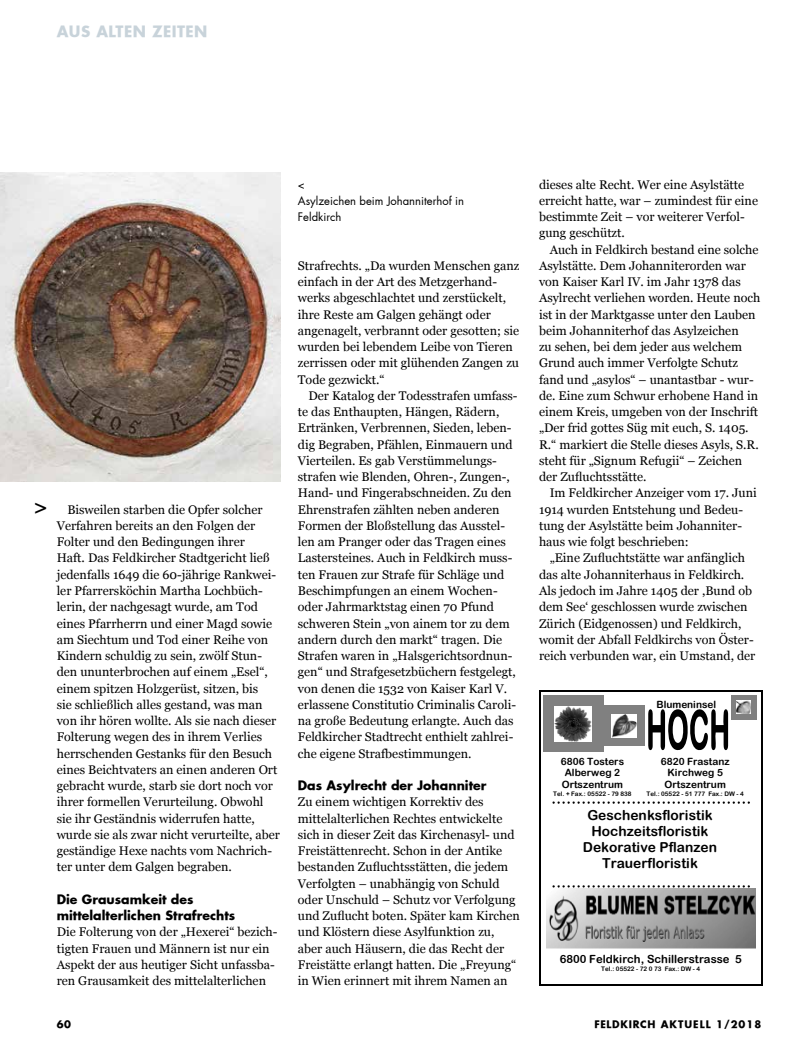
<style>
.page{position:relative;width:805px;height:1053px;background:#fff}
.page>*{position:absolute;margin:0;border:0;box-sizing:border-box;transform-origin:0 0}
.t1{font:22.5px "Futura";color:#000}
.t2{font:700 15px "Futura";letter-spacing:.03em;color:#c8d3da}
.t3{font:13.75px/16px "Arial Rounded MT Bold";color:#000;text-align:center}
.t4{font:12.5px/16.2px "Georgia";color:#000}
.t5{font:700 12.5px/16.2px "Futura";color:#000}
.t6{font:11.25px/16.2px "Futura";color:#000}
.t7{font:11.25px "Arial Rounded MT Bold";color:#000}
.t8{font:10px/11.5px "Arial Rounded MT Bold";color:#000}
.t9{font:700 10px "Futura";letter-spacing:.085em;color:#000}
.t10{font:6.25px "Arial Rounded MT Bold";letter-spacing:.005em;color:#000}
</style>
<div class="page">
<img style="left:0;top:172px;width:280px;height:309px">
<div style="left:543px;top:695px;width:60px;height:56px;background:#808080"></div>
<img style="left:554px;top:706px;width:37px;height:35px">
<div style="left:603px;top:705px;width:41px;height:41px;background:#808080"></div>
<img style="left:611px;top:714px;width:25px;height:23px">
<div style="left:730px;top:695px;width:26px;height:24px;background:#808080"></div>
<img style="left:736px;top:700px;width:14px;height:13px">
<svg style="left:648px;top:709px;width:80px;height:42px"></svg>
<hr style="left:539px;top:690px;width:1px;height:295px;background:#000">
<hr style="left:761px;top:690px;width:1px;height:295px;background:#000">
<hr style="left:539px;top:690px;width:223px;height:1px;background:#000">
<hr style="left:539px;top:984px;width:223px;height:1px;background:#000">
<svg style="left:552px;top:801px;width:197px;height:2px"></svg>
<svg style="left:552px;top:885px;width:197px;height:3px"></svg>
<img style="left:546px;top:888px;width:209px;height:60px">
<p class="t2" style="left:57px;top:21px;width:152px">AUS ALTEN ZEITEN</p>
<h1 class="t1" style="left:34px;top:491px;width:15px">&gt;</h1>
<p class="t4" style="left:57px;top:501px;width:225px;text-indent:11px">Bisweilen starben die Opfer solcher Verfahren bereits an den Folgen der Folter und den Bedingungen ihrer<br>Haft. Das Feldkircher Stadtgericht ließ jedenfalls 1649 die 60-jährige Rankwei&shy;ler Pfarrersköchin Martha Lochbüch&shy;lerin, der nachgesagt wurde, am Tod eines Pfarrherrn und einer Magd sowie am Siechtum und Tod einer Reihe von Kindern schuldig zu sein, zwölf Stun&shy;den ununterbrochen auf einem „Esel“, einem spitzen Holzgerüst, sitzen, bis<br>sie schließlich alles gestand, was man von ihr hören wollte. Als sie nach dieser Folterung wegen des in ihrem Verlies herrschenden Gestanks für den Besuch eines Beichtvaters an einen anderen Ort gebracht wurde, starb sie dort noch vor ihrer formellen Verurteilung. Obwohl sie ihr Geständnis widerrufen hatte, wurde sie als zwar nicht verurteilte, aber geständige Hexe nachts vom Nachrich&shy;ter unter dem Galgen begraben.</p>
<p class="t5" style="left:57px;top:890px;width:180px">Die Grausamkeit des mittelalterlichen Strafrechts</p>
<p class="t4" style="left:57px;top:924px;width:222px">Die Folterung von der „Hexerei“ bezich&shy;tigten Frauen und Männern ist nur ein Aspekt der aus heutiger Sicht unfassba&shy;ren Grausamkeit des mittelalterlichen</p>
<p class="t6" style="left:298px;top:176px;width:168px">&lt;<br>Asylzeichen beim Johanniterhof in<br>Feldkirch</p>
<p class="t4" style="left:298px;top:257px;width:223px">Strafrechts. „Da wurden Menschen ganz einfach in der Art des Metzgerhand&shy;werks abgeschlachtet und zerstückelt, ihre Reste am Galgen gehängt oder angenagelt, verbrannt oder gesotten; sie wurden bei lebendem Leibe von Tieren zerrissen oder mit glühenden Zangen zu Tode gezwickt.“</p>
<p class="t4" style="left:298px;top:387px;width:221px;text-indent:11px">Der Katalog der Todesstrafen umfass&shy;te das Enthaupten, Hängen, Rädern, Ertränken, Verbrennen, Sieden, leben&shy;dig Begraben, Pfählen, Einmauern und Vierteilen. Es gab Verstümmelungs&shy;strafen wie Blenden, Ohren-, Zungen-, Hand- und Fingerabschneiden. Zu den Ehrenstrafen zählten neben anderen Formen der Bloßstellung das Ausstel&shy;len am Pranger oder das Tragen eines Lastersteines. Auch in Feldkirch muss&shy;ten Frauen zur Strafe für Schläge und Beschimpfungen an einem Wochen&shy;oder Jahrmarktstag einen 70 Pfund schweren Stein „von ainem tor zu dem andern durch den markt“ tragen. Die Strafen waren in „Halsgerichtsordnun&shy;gen“ und Strafgesetzbüchern festgelegt, von denen die 1532 von Kaiser Karl V. erlassene Constitutio Criminalis Caroli&shy;na große Bedeutung erlangte. Auch das Feldkircher Stadtrecht enthielt zahlrei&shy;che eigene Strafbestimmungen.</p>
<p class="t5" style="left:298px;top:777px;width:190px">Das Asylrecht der Johanniter</p>
<p class="t4" style="left:298px;top:794px;width:223px">Zu einem wichtigen Korrektiv des mittelalterlichen Rechtes entwickelte sich in dieser Zeit das Kirchenasyl- und Freistättenrecht. Schon in der Antike bestanden Zufluchtsstätten, die jedem Verfolgten – unabhängig von Schuld oder Unschuld – Schutz vor Verfolgung und Zuflucht boten. Später kam Kirchen und Klöstern diese Asylfunktion zu, aber auch Häusern, die das Recht der Freistätte erlangt hatten. Die „Freyung“ in Wien erinnert mit ihrem Namen an</p>
<p class="t4" style="left:539px;top:176px;width:220px">dieses alte Recht. Wer eine Asylstätte erreicht hatte, war – zumindest für eine bestimmte Zeit – vor weiterer Verfol&shy;gung geschützt.</p>
<p class="t4" style="left:539px;top:241px;width:223px;text-indent:11px">Auch in Feldkirch bestand eine solche Asylstätte. Dem Johanniterorden war von Kaiser Karl IV. im Jahr 1378 das Asylrecht verliehen worden. Heute noch ist in der Marktgasse unter den Lauben beim Johanniterhof das Asylzeichen<br>zu sehen, bei dem jeder aus welchem Grund auch immer Verfolgte Schutz fand und „asylos“ – unantastbar - wur&shy;de. Eine zum Schwur erhobene Hand in einem Kreis, umgeben von der Inschrift „Der frid gottes Süg mit euch, S. 1405.<br>R.“ markiert die Stelle dieses Asyls, S.R. steht für „Signum Refugii“ – Zeichen der Zufluchtsstätte.</p>
<p class="t4" style="left:539px;top:485px;width:219px;text-indent:11px">Im Feldkircher Anzeiger vom 17. Juni 1914 wurden Entstehung und Bedeu&shy;tung der Asylstätte beim Johanniter&shy;haus wie folgt beschrieben:</p>
<p class="t4" style="left:539px;top:550px;width:218px;text-indent:11px">„Eine Zufluchtstätte war anfänglich das alte Johanniterhaus in Feldkirch.<br>Als jedoch im Jahre 1405 der ,Bund ob dem See‘ geschlossen wurde zwischen Zürich (Eidgenossen) und Feldkirch, womit der Abfall Feldkirchs von Öster&shy;reich verbunden war, ein Umstand, der</p>
<p class="t8" style="left:656px;top:698px;width:61px">Blumeninsel</p>
<p class="t8" style="left:560px;top:755px;width:65px">6806 Tosters<br>Alberweg 2<br>Ortszentrum</p>
<p class="t10" style="left:553px;top:789px;width:80px">Tel. + Fax.: 05522 - 79 838</p>
<p class="t8" style="left:660px;top:755px;width:70px;text-align:center">6820 Frastanz<br>Kirchweg 5<br>Ortszentrum</p>
<p class="t10" style="left:646px;top:789px;width:99px">Tel.: 05522 - 51 777 Fax.: DW - 4</p>
<p class="t3" style="left:582px;top:806px;width:136px">Geschenksfloristik<br>Hochzeitsfloristik<br>Dekorative Pflanzen<br>Trauerfloristik</p>
<p class="t7" style="left:559px;top:952px;width:183px">6800 Feldkirch, Schillerstrasse 5</p>
<p class="t10" style="left:601px;top:965px;width:100px">Tel.: 05522 - 72 0 73 Fax.: DW - 4</p>
<p class="t9" style="left:57px;top:1017px;width:16px">60</p>
<p class="t9" style="left:594px;top:1017px;width:168px">FELDKIRCH AKTUELL 1/2018</p>
</div>
